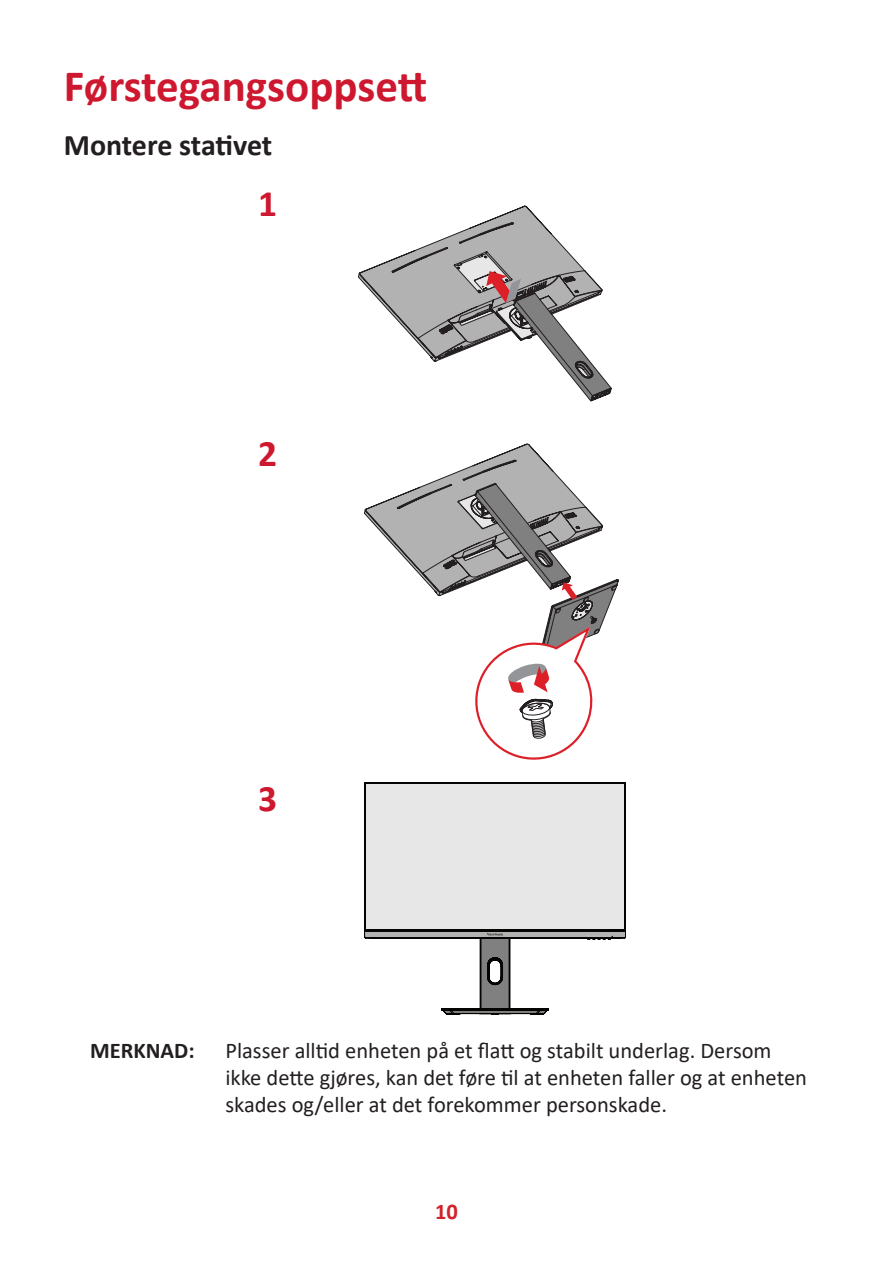
<style>
.page{position:relative;width:893px;height:1263px;background:#fff}
.page>*{position:absolute;margin:0;border:0;box-sizing:border-box;transform-origin:0 0}
.t1{font:700 45px "Calibri";color:#ce182f}
.t2{font:700 37.5px "Calibri";color:#ce182f}
.t3{font:700 30px "Calibri";letter-spacing:-.01em;color:#231f20}
.t4{font:22.5px/27px "Calibri";color:#231f20}
.t5{font:700 22.5px "Calibri";color:#231f20}
.t6{font:700 22.5px "Calibri";color:#d1232a}
</style>
<div class="page">
<svg style="left:358px;top:206px;width:254px;height:196px"></svg>
<svg style="left:364px;top:444px;width:255px;height:316px"></svg>
<svg style="left:365px;top:783px;width:260px;height:231px"></svg>
<h1 class="t1" style="left:64px;top:54px;width:365px">Førstegangsoppsett</h1>
<h3 class="t3" style="left:64px;top:124px;width:210px">Montere stativet</h3>
<h2 class="t2" style="left:258px;top:177px;width:21px">1</h2>
<h2 class="t2" style="left:258px;top:427px;width:21px">2</h2>
<h2 class="t2" style="left:258px;top:771px;width:21px">3</h2>
<p class="t5" style="left:90px;top:1035px;width:106px">MERKNAD:</p>
<p class="t4" style="left:225px;top:1037px;width:583px">Plasser alltid enheten på et flatt og stabilt underlag. Dersom ikke dette gjøres, kan det føre til at enheten faller og at enheten skades og/eller at det forekommer personskade.</p>
<p class="t6" style="left:435px;top:1196px;width:24px">10</p>
</div>
